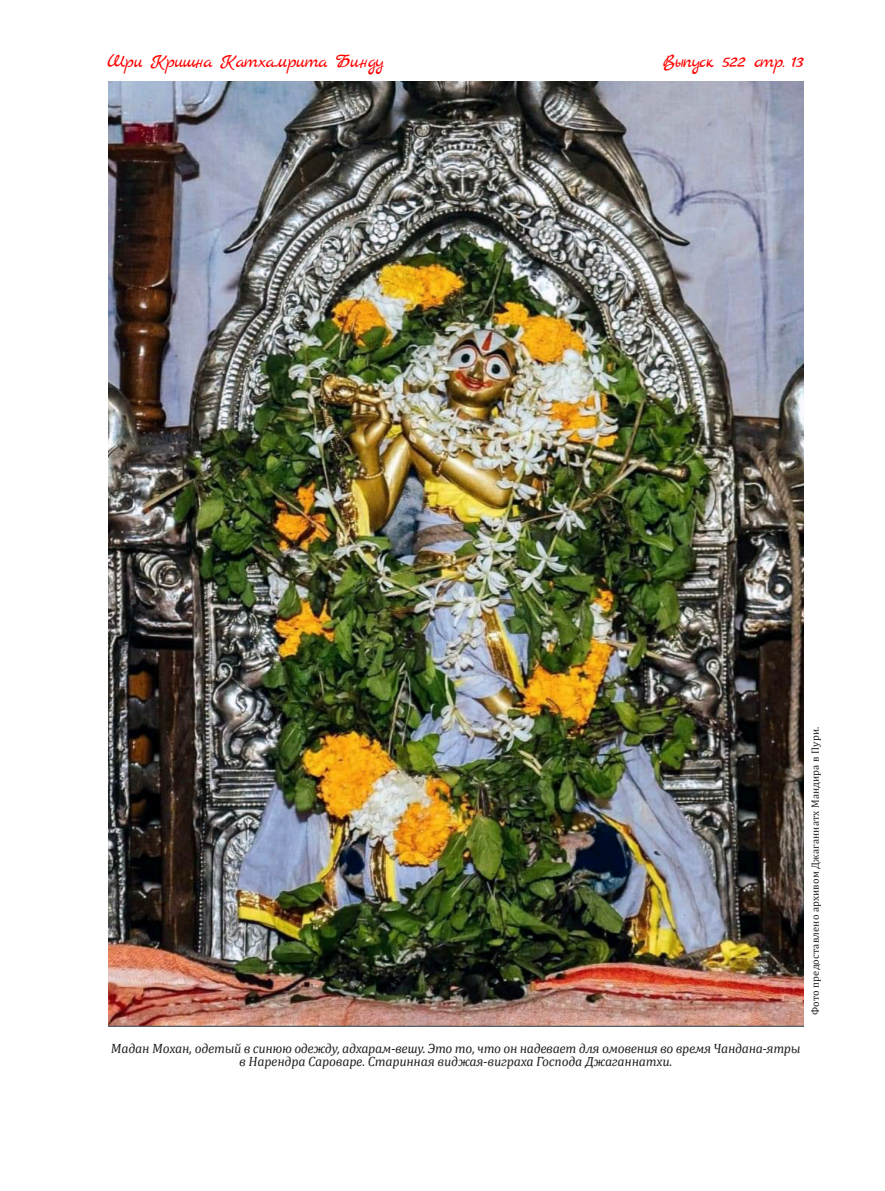
<style>
.page{position:relative;width:885px;height:1191px;background:#fff}
.page>*{position:absolute;margin:0;border:0;box-sizing:border-box;transform-origin:0 0}
.t1{font:19.5px "Marck Script";letter-spacing:-.05em;color:#ff0200}
.t2{font:italic 13.5px/13.5px "Cambria";letter-spacing:-.015em;color:#231f20;text-align:center}
.Artists_Credits{font:10.5px "Cambria";letter-spacing:.01em;color:#231f20}
</style>
<div class="page">
<img style="left:108px;top:81px;width:695px;height:945px">
<h1 class="t1" style="left:108px;top:50px;width:280px">Шри Кришна Катхамрита Бинду</h1>
<h1 class="t1" style="left:663px;top:50px;width:144px">Выпуск 522 стр. 13</h1>
<p class="Artists_Credits" style="left:809px;top:1015px;width:289px;rotate:-90deg">Фото предоставлено архивом Джаганнатх Мандира в Пури.</p>
<p class="t2" style="left:111px;top:1040px;width:692px">Мадан Мохан, одетый в синюю одежду, адхарам-вешу. Это то, что он надевает для омовения во время Чандана-ятры в Нарендра Сароваре. Старинная виджая-виграха Господа Джаганнатхи.</p>
</div>
